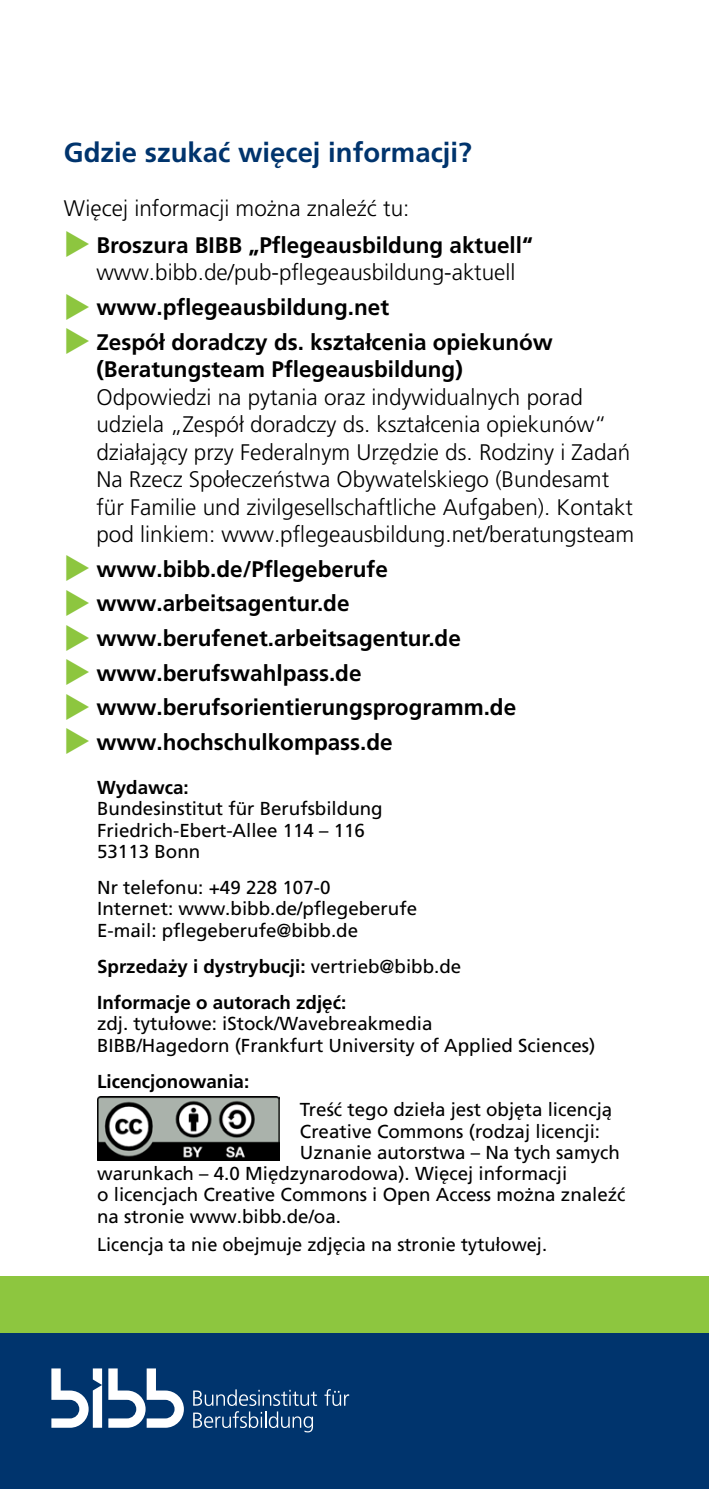
<style>
.page{position:relative;width:709px;height:1489px;background:#fff}
.page>*{position:absolute;margin:0;border:0;box-sizing:border-box;transform-origin:0 0}
.t1{font:700 27.5px "Frutiger LT Pro";color:#00346d}
.Fließtext{font:300 22.5px/27.5px "Frutiger LT Pro";color:#000}
.t2{font:700 22.5px "Frutiger LT Pro";color:#000}
.Copy{font:18.75px "Frutiger LT Pro";color:#000}
.H2_Impressum{font:700 18.75px "Frutiger LT Pro";color:#000}
.Copy-2{font:700 18.75px "Frutiger LT Pro";color:#000}
.s1{font-weight:700}
.s2{font-weight:400}
</style>
<div class="page">
<div style="left:0;top:1276px;width:709px;height:56px;background:#8dc63f"></div>
<div style="left:0;top:1332px;width:709px;height:156px;background:#00346d"></div>
<svg style="left:324px;top:1389px;width:25px;height:16px"></svg>
<svg style="left:193px;top:1389px;width:124px;height:43px"></svg>
<svg style="left:51px;top:1368px;width:51px;height:59px"></svg>
<svg style="left:108px;top:1368px;width:76px;height:59px"></svg>
<img style="left:97px;top:1096px;width:182px;height:63px">
<h2 class="t1" style="left:64px;top:137px;width:409px">Gdzie szukać więcej informacji?</h2>
<p class="Fließtext" style="left:64px;top:195px;width:347px">Więcej informacji można znaleźć tu:</p>
<p class="Fließtext" style="left:96px;top:231px;width:438px"><span class="s1">Broszura BIBB „Pflegeausbildung aktuell“ </span>www.bibb.de/pub-pflegeausbildung-aktuell</p>
<p class="t2" style="left:96px;top:294px;width:294px">www.pflegeausbildung.net</p>
<p class="Fließtext" style="left:96px;top:328px;width:539px"><span class="s1">Zespół doradczy ds. kształcenia opiekunów (Beratungsteam Pflegeausbildung)<br></span>Odpowiedzi na pytania oraz indywidualnych porad udziela „Zespół doradczy ds. kształcenia opiekunów“ działający przy Federalnym Urzędzie ds. Rodziny i Zadań Na Rzecz Społeczeństwa Obywatelskiego (Bundesamt für Familie und zivilgesellschaftliche Aufgaben). Kontakt pod linkiem: www.pflegeausbildung.net/beratungsteam</p>
<p class="t2" style="left:96px;top:556px;width:293px">www.bibb.de/Pflegeberufe</p>
<p class="t2" style="left:96px;top:590px;width:254px">www.arbeitsagentur.de</p>
<p class="t2" style="left:96px;top:625px;width:366px">www.berufenet.arbeitsagentur.de</p>
<p class="t2" style="left:96px;top:659px;width:267px">www.berufswahlpass.de</p>
<p class="t2" style="left:96px;top:694px;width:421px">www.berufsorientierungsprogramm.de</p>
<p class="t2" style="left:96px;top:728px;width:298px">www.hochschulkompass.de</p>
<h2 class="H2_Impressum" style="left:97px;top:776px;width:93px">Wydawca:</h2>
<p class="Copy" style="left:97px;top:797px;width:287px">Bundesinstitut für Berufsbildung</p>
<p class="Copy" style="left:97px;top:819px;width:269px">Friedrich-Ebert-Allee 114 – 116</p>
<p class="Copy" style="left:97px;top:840px;width:105px">53113 Bonn</p>
<p class="Copy" style="left:97px;top:876px;width:235px">Nr telefonu: +49 228 107-0</p>
<p class="Copy" style="left:97px;top:897px;width:321px">Internet: www.bibb.de/pflegeberufe</p>
<p class="Copy" style="left:97px;top:919px;width:262px">E-mail: pflegeberufe@bibb.de</p>
<p class="Copy-2" style="left:97px;top:955px;width:366px">Sprzedaży i dystrybucji: <span class="s2">vertrieb@bibb.de</span></p>
<h2 class="H2_Impressum" style="left:97px;top:991px;width:250px">Informacje o autorach zdjęć:</h2>
<p class="Copy" style="left:97px;top:1012px;width:337px">zdj. tytułowe: iStock/Wavebreakmedia</p>
<p class="Copy" style="left:97px;top:1034px;width:499px">BIBB/Hagedorn (Frankfurt University of Applied Sciences)</p>
<h2 class="H2_Impressum" style="left:97px;top:1070px;width:154px">Licencjonowania:</h2>
<p class="Copy" style="left:300px;top:1098px;width:314px">Treść tego dzieła jest objęta licencją</p>
<p class="Copy" style="left:300px;top:1119px;width:302px">Creative Commons (rodzaj licencji:</p>
<p class="Copy" style="left:300px;top:1141px;width:321px">Uznanie autorstwa – Na tych samych</p>
<p class="Copy" style="left:97px;top:1162px;width:471px">warunkach – 4.0 Międzynarodowa). Więcej informacji</p>
<p class="Copy" style="left:97px;top:1183px;width:530px">o licencjach Creative Commons i Open Access można znaleźć</p>
<p class="Copy" style="left:97px;top:1204px;width:245px">na stronie www.bibb.de/oa.</p>
<p class="Copy" style="left:97px;top:1233px;width:451px">Licencja ta nie obejmuje zdjęcia na stronie tytułowej.</p>
</div>
